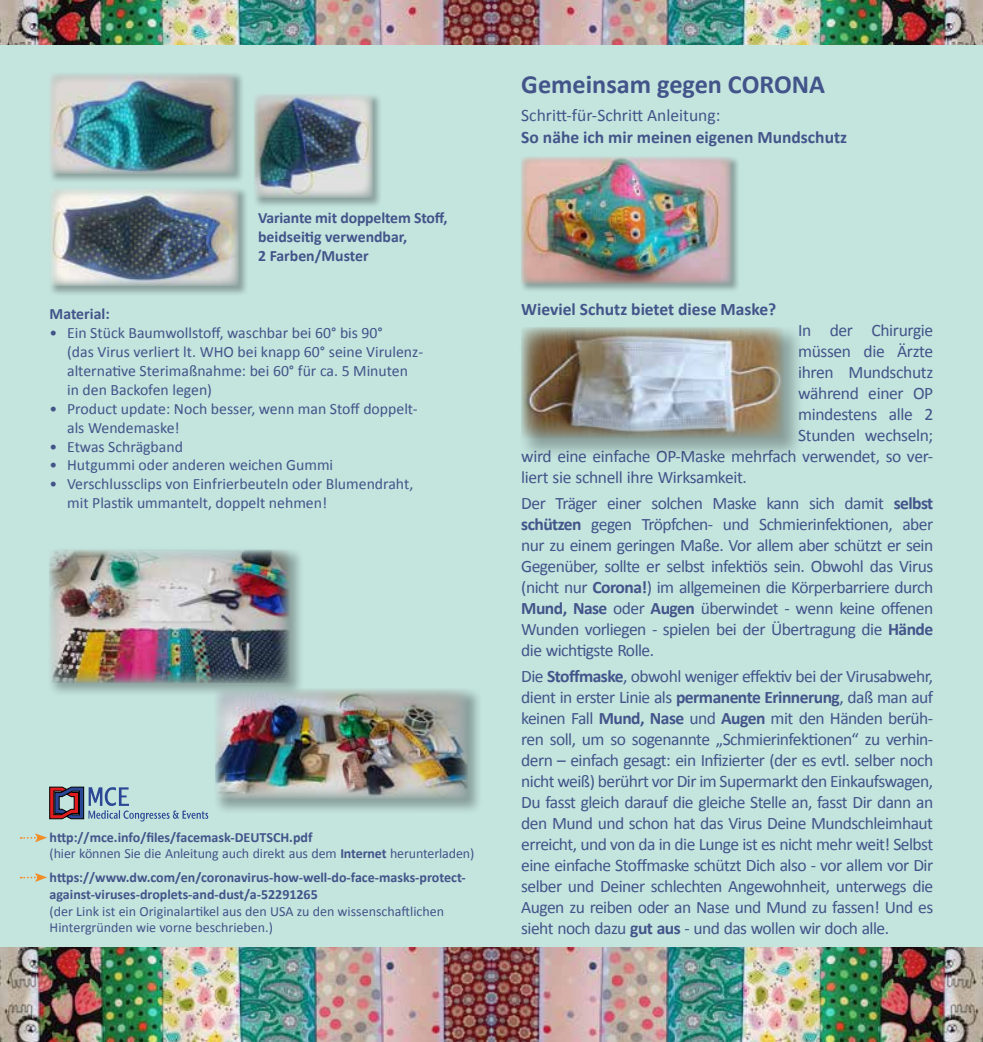
<style>
.page{position:relative;width:983px;height:1042px;background:#fff}
.page>*{position:absolute;margin:0;border:0;box-sizing:border-box;transform-origin:0 0}
.t1{font:700 26.25px "Calibri";color:#425489}
.t2{font:17.5px/21px "Calibri";letter-spacing:-.02em;color:#425489;text-align:justify}
.t3{font:700 17.5px "Calibri";color:#425489}
.t4{font:17.5px "Calibri";color:#425489}
.t5{font:15.75px/18.9px "Calibri";color:#425489}
.t6{font:700 15.75px/18.9px "Calibri";letter-spacing:-.01em;color:#425489}
.t7{font:14px/16.8px "Calibri";color:#425489}
.t8{font:700 14px/16.8px "Calibri";color:#425489}
.s1{font-weight:700}
</style>
<div class="page">
<div style="left:0;top:0;width:982px;height:1042px;background:#c4e4de"></div>
<svg style="left:50px;top:787px;width:158px;height:34px"></svg>
<div style="left:519px;top:155px;width:222px;height:138px;background:#000;opacity:.3"></div>
<img style="left:521px;top:157px;width:210px;height:126px">
<div style="left:213px;top:686px;width:269px;height:129px;background:#000;opacity:.3"></div>
<img style="left:215px;top:689px;width:252px;height:110px">
<div style="left:47px;top:547px;width:257px;height:150px;background:#000;opacity:.3"></div>
<img style="left:50px;top:550px;width:239px;height:132px">
<img style="left:0;top:0;width:982px;height:45px">
<img style="left:491px;top:947px;width:491px;height:95px">
<img style="left:0;top:947px;width:491px;height:95px">
<svg style="left:21px;top:833px;width:26px;height:9px"></svg>
<svg style="left:21px;top:873px;width:26px;height:9px"></svg>
<div style="left:48px;top:72px;width:197px;height:112px;background:#000;opacity:.3"></div>
<img style="left:50px;top:73px;width:184px;height:101px">
<div style="left:48px;top:187px;width:201px;height:109px;background:#000;opacity:.3"></div>
<img style="left:50px;top:188px;width:188px;height:98px">
<div style="left:253px;top:93px;width:130px;height:115px;background:#000;opacity:.3"></div>
<img style="left:255px;top:95px;width:117px;height:103px">
<div style="left:518px;top:324px;width:286px;height:136px;background:#000;opacity:.3"></div>
<img style="left:521px;top:327px;width:262px;height:111px">
<p class="t6" style="left:258px;top:208px;width:191px">Variante mit doppeltem Stoff, beidseitig verwendbar,<br>2 Farben/Muster</p>
<p class="t6" style="left:50px;top:304px;width:62px">Material:</p>
<p class="t5" style="left:67px;top:323px;width:357px;text-indent:-17px">• Ein Stück Baumwollstoff, waschbar bei 60° bis 90°<br>(das Virus verliert lt. WHO bei knapp 60° seine Virulenz&shy;alternative Sterimaßnahme: bei 60° für ca. 5 Minuten in den Backofen legen)</p>
<p class="t5" style="left:67px;top:399px;width:352px;text-indent:-17px">• Product update: Noch besser, wenn man Stoff doppelt&shy;als Wendemaske!</p>
<p class="t5" style="left:50px;top:437px;width:135px">• Etwas Schrägband</p>
<p class="t5" style="left:50px;top:456px;width:285px">• Hutgummi oder anderen weichen Gummi</p>
<p class="t5" style="left:67px;top:475px;width:347px;text-indent:-17px">• Verschlussclips von Einfrierbeuteln oder Blumendraht, mit Plastik ummantelt, doppelt nehmen!</p>
<p class="t7" style="left:50px;top:828px;width:426px"><span class="s1">http://mce.info/files/facemask-DEUTSCH.pdf<br></span>(hier können Sie die Anleitung auch direkt aus dem <span class="s1">Internet</span> herunterladen)</p>
<p class="t8" style="left:50px;top:869px;width:417px">https://www.dw.com/en/coronavirus-how-well-do-face-masks-protect&shy;against-viruses-droplets-and-dust/a-52291265</p>
<p class="t7" style="left:50px;top:902px;width:396px">(der Link ist ein Originalartikel aus den USA zu den wissenschaftlichen<br>Hintergründen wie vorne beschrieben.)</p>
<h1 class="t1" style="left:521px;top:67px;width:305px">Gemeinsam gegen CORONA</h1>
<p class="t4" style="left:521px;top:104px;width:201px">Schritt-für-Schritt Anleitung:</p>
<p class="t3" style="left:521px;top:126px;width:327px">So nähe ich mir meinen eigenen Mundschutz</p>
<p class="t3" style="left:521px;top:298px;width:256px">Wieviel Schutz bietet diese Maske?</p>
<p class="t2" style="left:798px;top:320px;width:137px">In der Chirurgie</p>
<p class="t2" style="left:798px;top:341px;width:137px">müssen die Ärzte</p>
<p class="t2" style="left:798px;top:362px;width:137px">ihren Mundschutz</p>
<p class="t2" style="left:798px;top:383px;width:137px">während einer OP</p>
<p class="t2" style="left:798px;top:404px;width:137px">mindestens alle 2</p>
<p class="t2" style="left:798px;top:425px;width:137px">Stunden wechseln;</p>
<p class="t2" style="left:521px;top:446px;width:413px">wird eine einfache OP-Maske mehrfach verwendet, so ver-</p>
<p class="t2" style="left:521px;top:467px;width:227px">liert sie schnell ihre Wirksamkeit.</p>
<p class="t2" style="left:521px;top:493px;width:413px">Der Träger einer solchen Maske kann sich damit <span class="s1">selbst schützen</span> gegen Tröpfchen- und Schmierinfektionen, aber nur zu einem geringen Maße. Vor allem aber schützt er sein Gegenüber, sollte er selbst infektiös sein. Obwohl das Virus (nicht nur <span class="s1">Corona!</span>) im allgemeinen die Körperbarriere durch <span class="s1">Mund, Nase</span> oder <span class="s1">Augen</span> überwindet - wenn keine offenen Wunden vorliegen - spielen bei der Übertragung die <span class="s1">Hände </span>die wichtigste Rolle.</p>
<p class="t2" style="left:521px;top:666px;width:413px">Die <span class="s1">Stoffmaske</span>, obwohl weniger effektiv bei der Virusabwehr, dient in erster Linie als <span class="s1">permanente Erinnerung</span>, daß man auf keinen Fall <span class="s1">Mund, Nase</span> und <span class="s1">Augen</span> mit den Händen berüh&shy;ren soll, um so sogenannte „Schmierinfektionen“ zu verhin&shy;dern – einfach gesagt: ein Infizierter (der es evtl. selber noch nicht weiß) berührt vor Dir im Supermarkt den Einkaufswagen, Du fasst gleich darauf die gleiche Stelle an, fasst Dir dann an den Mund und schon hat das Virus Deine Mundschleimhaut erreicht, und von da in die Lunge ist es nicht mehr weit! Selbst eine einfache Stoffmaske schützt Dich also - vor allem vor Dir selber und Deiner schlechten Angewohnheit, unterwegs die Augen zu reiben oder an Nase und Mund zu fassen! Und es sieht noch dazu <span class="s1">gut aus</span> - und das wollen wir doch alle.</p>
</div>
